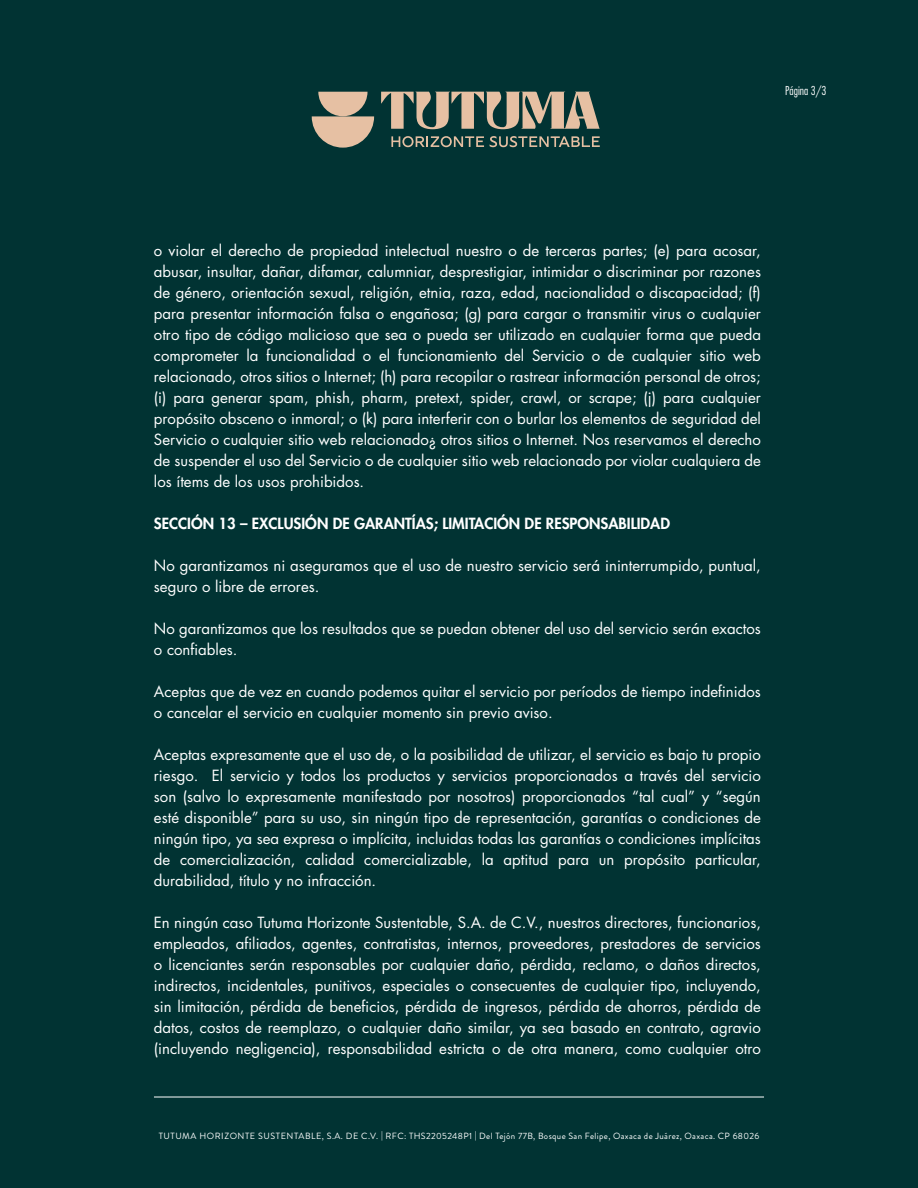
<style>
.page{position:relative;width:918px;height:1188px;background:#013333}
.page>*{position:absolute;margin:0;border:0;box-sizing:border-box;transform-origin:0 0}
.t1{font:15px/21px "Futura Std";color:#fff;text-align:justify}
.t2{font:800 15px "Futura Std";color:#fff}
.t3{font:300 condensed 12px "Futura Std";color:#fff}
.t4{font:9px "Brandon Grotesque";letter-spacing:.04em;color:#fff}
</style>
<div class="page">
<svg style="left:381px;top:92px;width:219px;height:37px"></svg>
<svg style="left:391px;top:136px;width:93px;height:11px"></svg>
<svg style="left:490px;top:136px;width:110px;height:11px"></svg>
<svg style="left:312px;top:92px;width:62px;height:56px"></svg>
<hr style="left:154px;top:1097px;width:610px;height:1px;background:#fff">
<p class="t3" style="left:785px;top:83px;width:43px">Página 3/3</p>
<p class="t1" style="left:154px;top:240px;width:609px">o violar el derecho de propiedad intelectual nuestro o de terceras partes; (e) para acosar, abusar, insultar, dañar, difamar, calumniar, desprestigiar, intimidar o discriminar por razones de género, orientación sexual, religión, etnia, raza, edad, nacionalidad o discapacidad; (f) para presentar información falsa o engañosa; (g) para cargar o transmitir virus o cualquier otro tipo de código malicioso que sea o pueda ser utilizado en cualquier forma que pueda comprometer la funcionalidad o el funcionamiento del Servicio o de cualquier sitio web relacionado, otros sitios o Internet; (h) para recopilar o rastrear información personal de otros; (i) para generar spam, phish, pharm, pretext, spider, crawl, or scrape; (j) para cualquier propósito obsceno o inmoral; o (k) para interferir con o burlar los elementos de seguridad del Servicio o cualquier sitio web relacionado¿ otros sitios o Internet. Nos reservamos el derecho de suspender el uso del Servicio o de cualquier sitio web relacionado por violar cualquiera de los ítems de los usos prohibidos.</p>
<p class="t2" style="left:154px;top:514px;width:518px">SECCIÓN 13 – EXCLUSIÓN DE GARANTÍAS; LIMITACIÓN DE RESPONSABILIDAD</p>
<p class="t1" style="left:154px;top:555px;width:608px">No garantizamos ni aseguramos que el uso de nuestro servicio será ininterrumpido, puntual, seguro o libre de errores.</p>
<p class="t1" style="left:154px;top:618px;width:608px">No garantizamos que los resultados que se puedan obtener del uso del servicio serán exactos o confiables.</p>
<p class="t1" style="left:154px;top:681px;width:608px">Aceptas que de vez en cuando podemos quitar el servicio por períodos de tiempo indefinidos o cancelar el servicio en cualquier momento sin previo aviso.</p>
<p class="t1" style="left:154px;top:744px;width:609px">Aceptas expresamente que el uso de, o la posibilidad de utilizar, el servicio es bajo tu propio riesgo. El servicio y todos los productos y servicios proporcionados a través del servicio son (salvo lo expresamente manifestado por nosotros) proporcionados “tal cual” y “según esté disponible” para su uso, sin ningún tipo de representación, garantías o condiciones de ningún tipo, ya sea expresa o implícita, incluidas todas las garantías o condiciones implícitas de comercialización, calidad comercializable, la aptitud para un propósito particular, durabilidad, título y no infracción.</p>
<p class="t1" style="left:154px;top:912px;width:609px">En ningún caso Tutuma Horizonte Sustentable, S.A. de C.V., nuestros directores, funcionarios, empleados, afiliados, agentes, contratistas, internos, proveedores, prestadores de servicios o licenciantes serán responsables por cualquier daño, pérdida, reclamo, o daños directos, indirectos, incidentales, punitivos, especiales o consecuentes de cualquier tipo, incluyendo, sin limitación, pérdida de beneficios, pérdida de ingresos, pérdida de ahorros, pérdida de datos, costos de reemplazo, o cualquier daño similar, ya sea basado en contrato, agravio (incluyendo negligencia), responsabilidad estricta o de otra manera, como cualquier otro</p>
<p class="t4" style="left:159px;top:1130px;width:602px">TUTUMA HORIZONTE SUSTENTABLE, S.A. DE C.V. | RFC: THS2205248P1 | Del Tejón 77B, Bosque San Felipe, Oaxaca de Juárez, Oaxaca. CP 68026</p>
</div>
